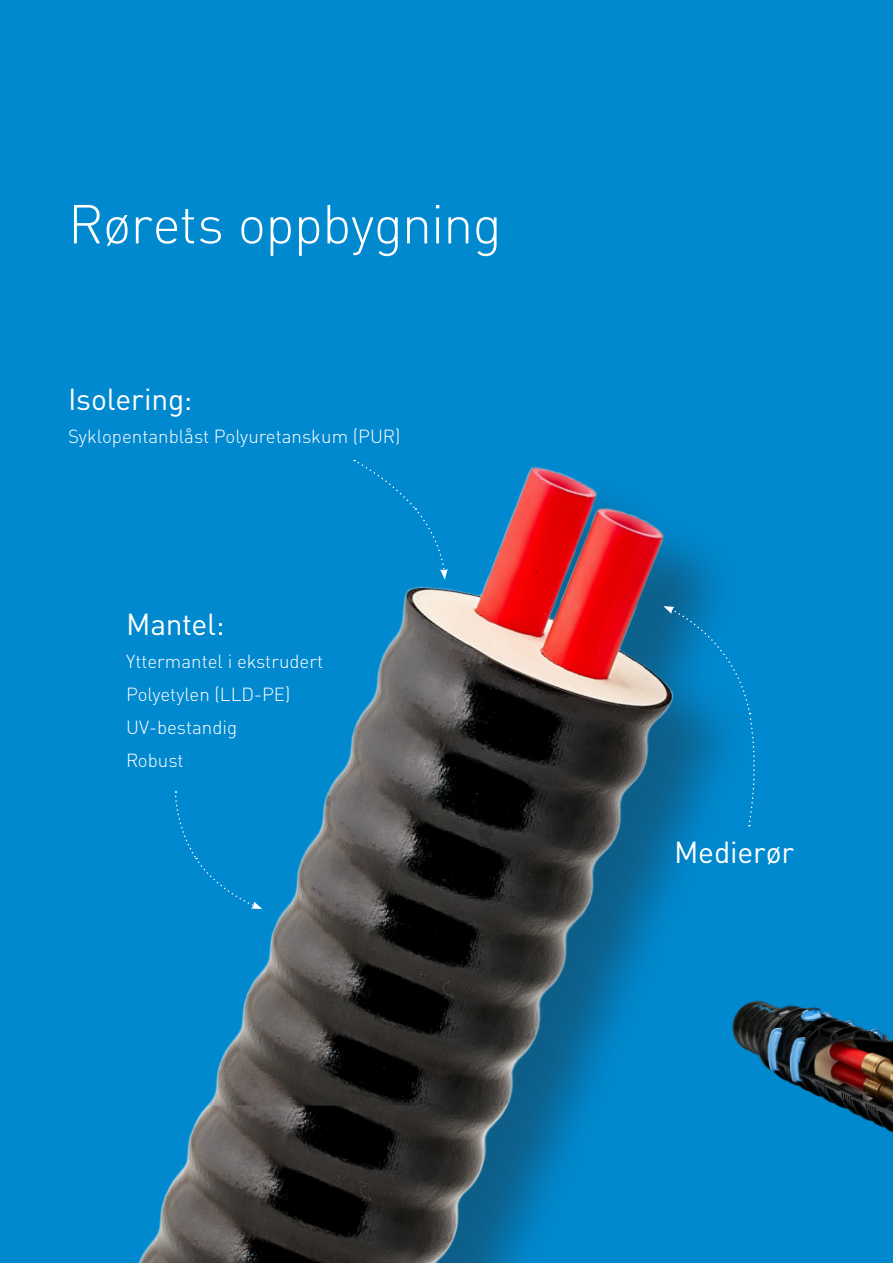
<style>
.page{position:relative;width:893px;height:1263px;background:#fff}
.page>*{position:absolute;margin:0;border:0;box-sizing:border-box;transform-origin:0 0}
.Heading_32_pkt{font:300 54px "DIN Pro";letter-spacing:-.015em;color:#fff}
.Heading_26_pkt{font:30px "DIN Pro";letter-spacing:-.01em;color:#fff}
.Subheading{font:300 18.75px/33px "DIN Pro";color:#fff}
</style>
<div class="page">
<div style="left:0;top:0;width:893px;height:975px;background:#0089cf"></div>
<img style="left:812px;top:975px;width:81px;height:288px">
<img style="left:0;top:417px;width:812px;height:846px">
<img style="left:0;top:1106px;width:718px;height:157px">
<div style="left:174px;top:791px;width:88px;height:118px;background:#0089cf"></div>
<svg style="left:663px;top:606px;width:95px;height:220px;background:#067dba"></svg>
<div style="left:354px;top:460px;width:94px;height:120px;background:#0089cf"></div>
<p class="Heading_32_pkt" style="left:68px;top:182px;width:435px">Rørets oppbygning</p>
<p class="Heading_26_pkt" style="left:68px;top:375px;width:126px">Isolering:</p>
<p class="Subheading" style="left:68px;top:418px;width:334px">Syklopentanblåst Polyuretanskum (PUR)</p>
<p class="Heading_26_pkt" style="left:126px;top:600px;width:100px">Mantel:</p>
<p class="Subheading" style="left:126px;top:643px;width:199px">Yttermantel i ekstrudert<br>Polyetylen (LLD-PE)<br>UV-bestandig<br>Robust</p>
<p class="Heading_26_pkt" style="left:674px;top:829px;width:121px">Medierør</p>
</div>
